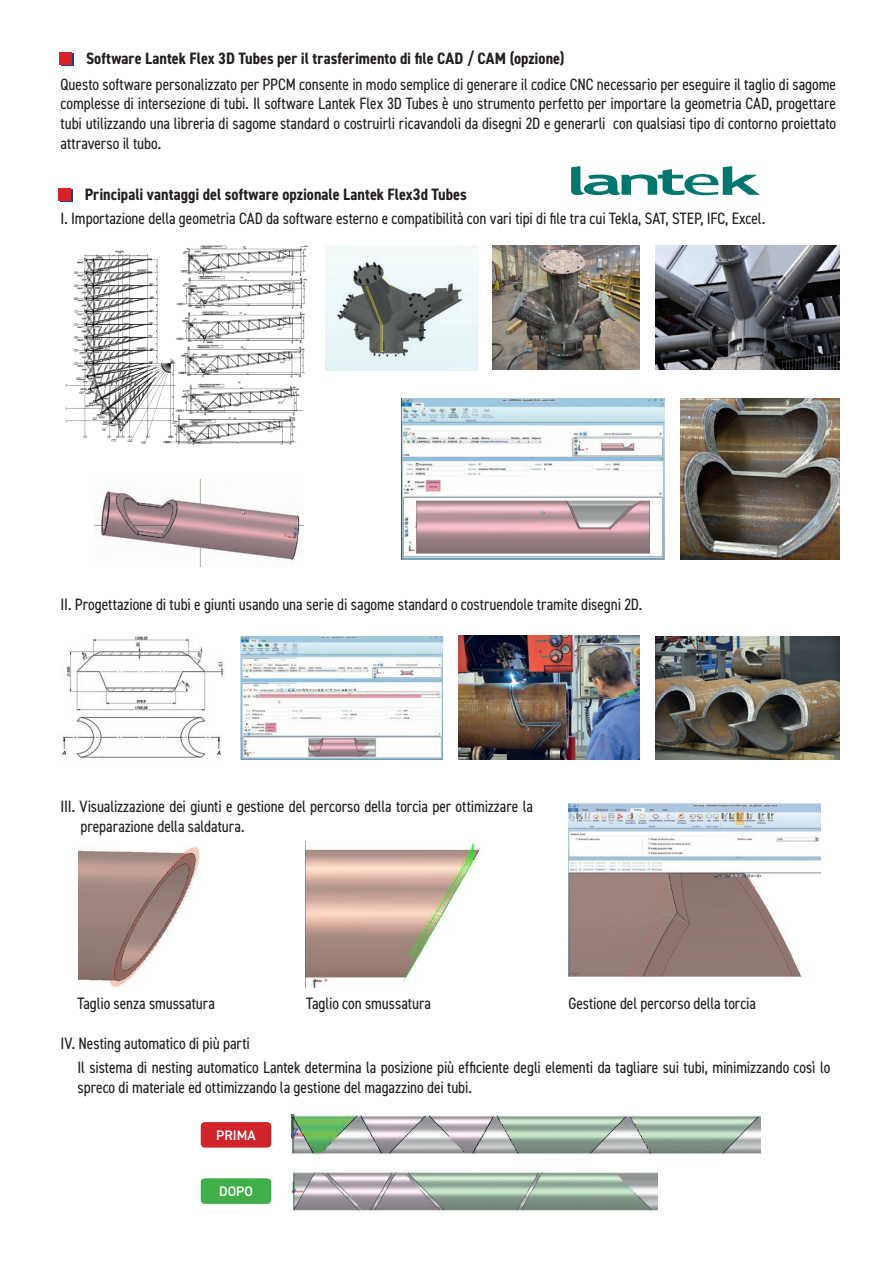
<style>
.page{position:relative;width:893px;height:1263px;background:#fff}
.page>*{position:absolute;margin:0;border:0;box-sizing:border-box;transform-origin:0 0}
.tekst_ulotka_promote{font:condensed 16.5px/19.8px "DIN2014";letter-spacing:-.005em;color:#231f20}
.tekst_ulotka_promote-2{font:700 condensed 16.5px "DIN2014";color:#231f20}
.t1{font:600 13.8px "DIN2014";color:#fff}
</style>
<div class="page">
<img style="left:680px;top:399px;width:160px;height:160px">
<img style="left:458px;top:635px;width:181px;height:124px">
<img style="left:655px;top:636px;width:185px;height:123px">
<img style="left:402px;top:399px;width:263px;height:160px">
<img style="left:240px;top:637px;width:202px;height:122px">
<img style="left:94px;top:479px;width:210px;height:88px">
<img style="left:656px;top:245px;width:184px;height:124px">
<img style="left:305px;top:841px;width:175px;height:147px">
<div style="left:60px;top:189px;width:12px;height:13px;background:#da2128"></div>
<div style="left:58px;top:188px;width:13px;height:12px;background:#da2128"></div>
<img style="left:66px;top:245px;width:242px;height:200px">
<img style="left:78px;top:847px;width:122px;height:140px">
<img style="left:568px;top:804px;width:253px;height:174px">
<img style="left:291px;top:1115px;width:470px;height:39px">
<img style="left:291px;top:1169px;width:366px;height:42px">
<div style="left:201px;top:1122px;width:70px;height:25px;background:#d1232a;border-radius:4px"></div>
<div style="left:201px;top:1178px;width:70px;height:26px;background:#40ae49;border-radius:4px"></div>
<svg style="left:571px;top:166px;width:189px;height:29px"></svg>
<img style="left:62px;top:637px;width:162px;height:121px">
<div style="left:61px;top:53px;width:13px;height:13px;background:#1a4383"></div>
<div style="left:59px;top:52px;width:13px;height:13px;background:#da2128"></div>
<img style="left:325px;top:245px;width:153px;height:125px">
<img style="left:493px;top:245px;width:146px;height:125px">
<p class="tekst_ulotka_promote-2" style="left:86px;top:48px;width:480px">Software Lantek Flex 3D Tubes per il trasferimento di file CAD / CAM (opzione)</p>
<p class="tekst_ulotka_promote" style="left:61px;top:73px;width:777px;text-align:justify">Questo software personalizzato per PPCM consente in modo semplice di generare il codice CNC necessario per eseguire il taglio di sagome complesse di intersezione di tubi. Il software Lantek Flex 3D Tubes è uno strumento perfetto per importare la geometria CAD, progettare tubi utilizzando una libreria di sagome standard o costruirli ricavandoli da disegni 2D e generarli con qualsiasi tipo di contorno proiettato attraverso il tubo.</p>
<p class="tekst_ulotka_promote-2" style="left:85px;top:183px;width:384px">Principali vantaggi del software opzionale Lantek Flex3d Tubes</p>
<p class="tekst_ulotka_promote" style="left:61px;top:208px;width:706px">I. Importazione della geometria CAD da software esterno e compatibilità con vari tipi di file tra cui Tekla, SAT, STEP, IFC, Excel.</p>
<p class="tekst_ulotka_promote" style="left:61px;top:593px;width:583px">II. Progettazione di tubi e giunti usando una serie di sagome standard o costruendole tramite disegni 2D.</p>
<p class="tekst_ulotka_promote" style="left:80px;top:796px;width:454px;text-indent:-20px">III. Visualizzazione dei giunti e gestione del percorso della torcia per ottimizzare la preparazione della saldatura.</p>
<p class="tekst_ulotka_promote" style="left:78px;top:992px;width:139px">Taglio senza smussatura</p>
<p class="tekst_ulotka_promote" style="left:306px;top:992px;width:127px">Taglio con smussatura</p>
<p class="tekst_ulotka_promote" style="left:568px;top:992px;width:189px">Gestione del percorso della torcia</p>
<p class="tekst_ulotka_promote" style="left:61px;top:1032px;width:191px">IV. Nesting automatico di più parti</p>
<p class="tekst_ulotka_promote" style="left:78px;top:1056px;width:754px">Il sistema di nesting automatico Lantek determina la posizione più efficiente degli elementi da tagliare sui tubi, minimizzando così lo spreco di materiale ed ottimizzando la gestione del magazzino dei tubi.</p>
<p class="t1" style="left:216px;top:1126px;width:41px">PRIMA</p>
<p class="t1" style="left:219px;top:1182px;width:35px">DOPO</p>
</div>
